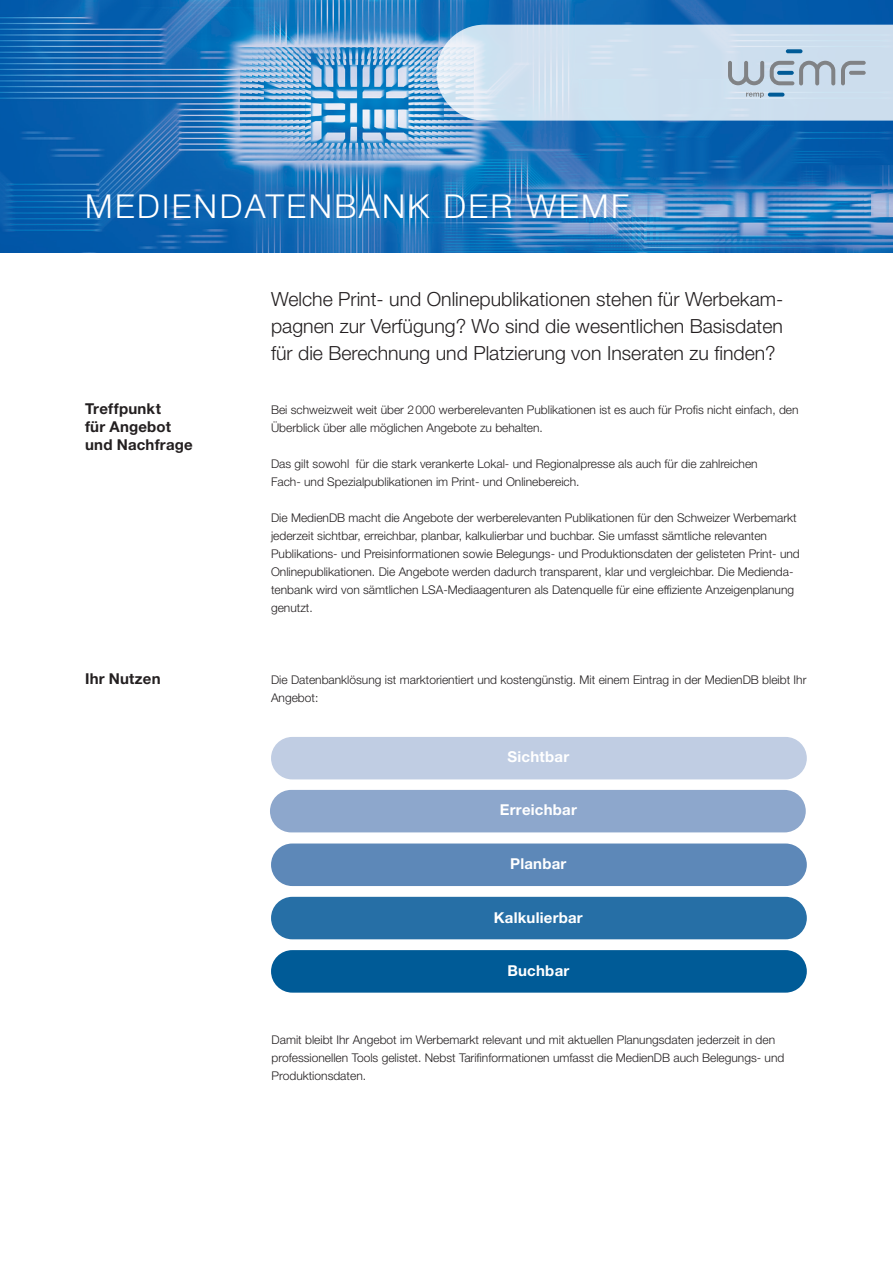
<style>
.page{position:relative;width:893px;height:1263px;background:#fff}
.page>*{position:absolute;margin:0;border:0;box-sizing:border-box;transform-origin:0 0}
.t1{font:300 33px "Helvetica Neue LT Std";letter-spacing:.075em;color:#fff}
.t2{font:300 19.5px/27px "Helvetica Neue LT Std";color:#231f20;text-align:justify}
.t3{font:700 15px "Helvetica Neue LT Std";letter-spacing:.015em;color:#fff}
.t4{font:700 15px/18px "Helvetica Neue LT Std";letter-spacing:.015em;color:#231f20}
.t5{font:300 12px/18px "Helvetica Neue LT Std";color:#231f20}
</style>
<div class="page">
<img style="left:0;top:0;width:893px;height:252px">
<svg style="left:436px;top:25px;width:457px;height:96px;background:#c8daea"></svg>
<div style="left:271px;top:737px;width:536px;height:42px;background:#c0cde3;border-radius:21px"></div>
<div style="left:271px;top:843px;width:536px;height:43px;background:#5d88b8;border-radius:21px"></div>
<div style="left:271px;top:897px;width:536px;height:42px;background:#266fa6;border-radius:21px"></div>
<div style="left:270px;top:790px;width:536px;height:42px;background:#8da7cc;border-radius:21px"></div>
<div style="left:271px;top:950px;width:536px;height:43px;background:#005b97;border-radius:21px"></div>
<h1 class="t1" style="left:85px;top:186px;width:545px">MEDIENDATENBANK DER WEMF</h1>
<p class="t4" style="left:85px;top:399px;width:109px">Treffpunkt<br>für Angebot und Nachfrage</p>
<p class="t4" style="left:85px;top:669px;width:77px">Ihr Nutzen</p>
<h2 class="t2" style="left:271px;top:285px;width:514px">Welche Print- und Onlinepublikationen stehen für Werbekam&shy;pagnen zur Verfügung? Wo sind die wesentlichen Basisdaten für die Berechnung und Platzierung von Inseraten zu finden?</h2>
<p class="t5" style="left:271px;top:400px;width:529px">Bei schweizweit weit über 2000 werberelevanten Publikationen ist es auch für Profis nicht einfach, den<br>Überblick über alle möglichen Angebote zu behalten.</p>
<p class="t5" style="left:271px;top:454px;width:488px">Das gilt sowohl für die stark verankerte Lokal- und Regionalpresse als auch für die zahlreichen<br>Fach- und Spezialpublikationen im Print- und Onlinebereich.</p>
<p class="t5" style="left:271px;top:508px;width:530px">Die MedienDB macht die Angebote der werberelevanten Publikationen für den Schweizer Werbemarkt jederzeit sichtbar, erreichbar, planbar, kalkulierbar und buchbar. Sie umfasst sämtliche relevanten Publikations- und Preisinformationen sowie Belegungs- und Produktionsdaten der gelisteten Print- und Onlinepublikationen. Die Angebote werden dadurch transparent, klar und vergleichbar. Die Medienda&shy;tenbank wird von sämtlichen LSA-Mediaagenturen als Datenquelle für eine effiziente Anzeigenplanung genutzt.</p>
<p class="t5" style="left:271px;top:670px;width:537px">Die Datenbanklösung ist marktorientiert und kostengünstig. Mit einem Eintrag in der MedienDB bleibt Ihr<br>Angebot:</p>
<p class="t3" style="left:507px;top:748px;width:63px">Sichtbar</p>
<p class="t3" style="left:500px;top:800px;width:79px">Erreichbar</p>
<p class="t3" style="left:510px;top:854px;width:58px">Planbar</p>
<p class="t3" style="left:494px;top:908px;width:90px">Kalkulierbar</p>
<p class="t3" style="left:507px;top:961px;width:63px">Buchbar</p>
<p class="t5" style="left:272px;top:1030px;width:514px">Damit bleibt Ihr Angebot im Werbemarkt relevant und mit aktuellen Planungsdaten jederzeit in den professionellen Tools gelistet. Nebst Tarifinformationen umfasst die MedienDB auch Belegungs- und<br>Produktionsdaten.</p>
</div>
